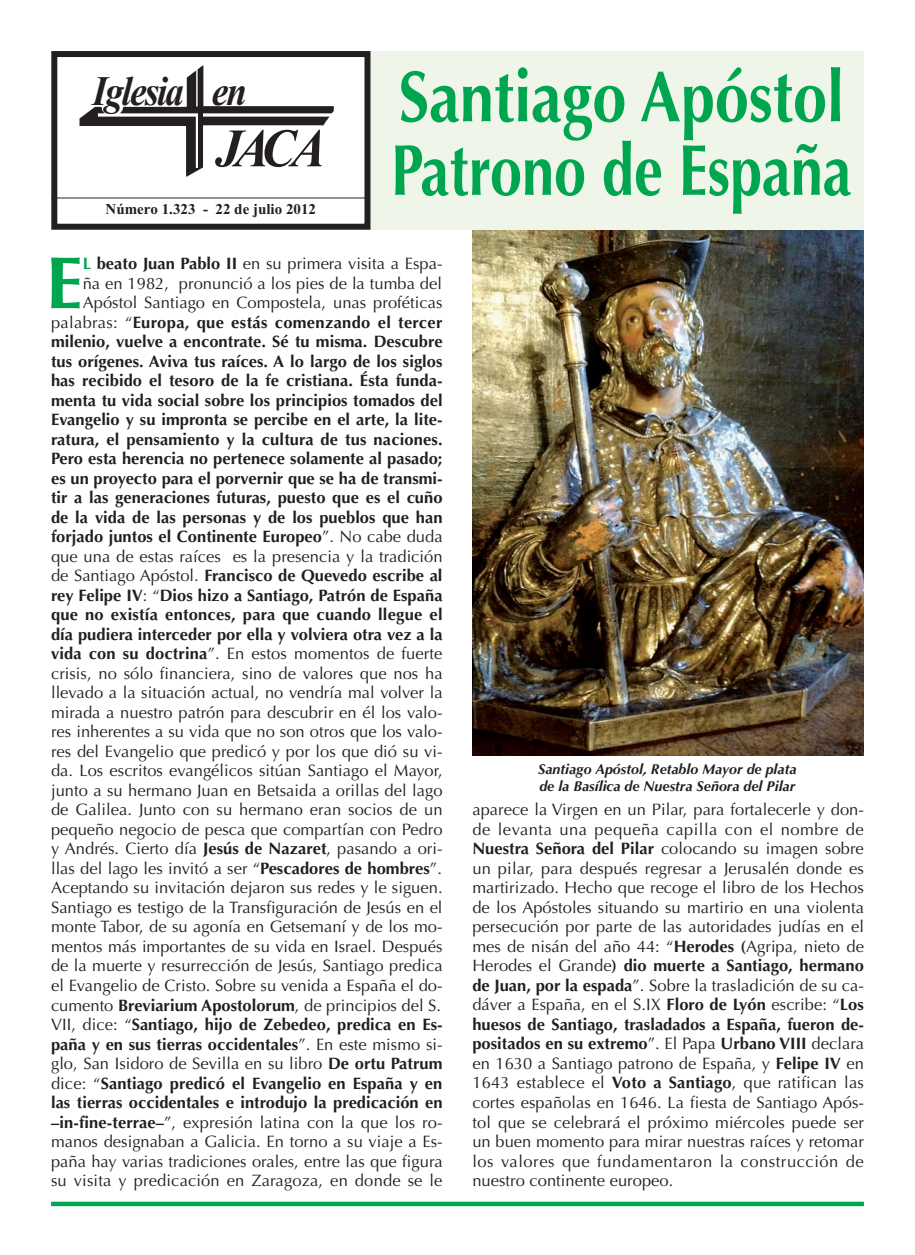
<style>
.page{position:relative;width:915px;height:1255px;background:#fff}
.page>*{position:absolute;margin:0;border:0;box-sizing:border-box;transform-origin:0 0}
.t1{font:700 73.8px "Optima";color:#00a54f}
.t2{font:700 72px/73.5px "Optima";color:#00a54f;scale:.85 1}
.t3{font:italic 700 54px "Times New Roman";color:#231f20;scale:.95 1}
.t4{font:italic 700 42px "Times New Roman";letter-spacing:-.05em;color:#231f20;scale:.88 1}
.t5{font:16.5px/19.5px "Optima";color:#231f20;text-align:right}
.t6{font:700 15px "Times New Roman";color:#231f20}
.t7{font:italic 700 14.25px/16.5px "Optima";color:#231f20}
.s1{font-weight:700;color:#00a54f}
.s2{font-weight:700}
</style>
<div class="page">
<div style="left:367px;top:51px;width:496px;height:179px;background:#eff6e9"></div>
<img style="left:472px;top:231px;width:391px;height:524px">
<div style="left:51px;top:1201px;width:812px;height:5px;background:#00a54f"></div>
<img style="left:79px;top:65px;width:255px;height:112px">
<div style="left:51px;top:51px;width:319px;height:179px;border:6px solid #231f20"></div>
<hr style="left:51px;top:198px;width:316px;height:1px;background:#231f20">
<p class="t4" style="left:92px;top:76px;width:177px">Iglesia en</p>
<p class="t3" style="left:215px;top:130px;width:117px">JACA</p>
<p class="t6" style="left:105px;top:204px;width:212px">Número 1.323 - 22 de julio 2012</p>
<p class="t2" style="left:391px;top:67px;width:543px">Santiago Apóstol<br>Patrono de España</p>
<p class="t5" style="left:51px;top:255px;width:393px"><span class="s1">L</span> <span class="s2">beato Juan Pablo II</span> en su primera visita a Espa-<br>ña en 1982, pronunció a los pies de la tumba del Apóstol Santiago en Compostela, unas proféticas palabras: “<span class="s2">Europa, que estás comenzando el tercer milenio, vuelve a encontrate. Sé tu misma. Descubre tus orígenes. Aviva tus raíces. A lo largo de los siglos has recibido el tesoro de la fe cristiana. Ésta funda&shy;menta tu vida social sobre los principios tomados del Evangelio y su impronta se percibe en el arte, la lite&shy;ratura, el pensamiento y la cultura de tus naciones.<br>Pero esta herencia no pertenece solamente al pasado; es un proyecto para el porvernir que se ha de transmi&shy;tir a las generaciones futuras, puesto que es el cuño de la vida de las personas y de los pueblos que han forjado juntos el Continente Europeo</span>”. No cabe duda que una de estas raíces es la presencia y la tradición de Santiago Apóstol. <span class="s2">Francisco de Quevedo escribe al rey Felipe IV</span>: “<span class="s2">Dios hizo a Santiago, Patrón de España que no existía entonces, para que cuando llegue el día pudiera interceder por ella y volviera otra vez a la vida con su doctrina</span>”. En estos momentos de fuerte crisis, no sólo financiera, sino de valores que nos ha llevado a la situación actual, no vendría mal volver la mirada a nuestro patrón para descubrir en él los valo&shy;res inherentes a su vida que no son otros que los valo&shy;res del Evangelio que predicó y por los que dió su vi&shy;da. Los escritos evangélicos sitúan Santiago el Mayor, junto a su hermano Juan en Betsaida a orillas del lago de Galilea. Junto con su hermano eran socios de un pequeño negocio de pesca que compartían con Pedro y Andrés. Cierto día <span class="s2">Jesús de Nazaret</span>, pasando a ori&shy;llas del lago les invitó a ser “<span class="s2">Pescadores de hombres</span>”.<br>Aceptando su invitación dejaron sus redes y le siguen.<br>Santiago es testigo de la Transfiguración de Jesús en el monte Tabor, de su agonía en Getsemaní y de los mo&shy;mentos más importantes de su vida en Israel. Después de la muerte y resurrección de Jesús, Santiago predica el Evangelio de Cristo. Sobre su venida a España el do&shy;cumento <span class="s2">Breviarium Apostolorum</span>, de principios del S.<br>VII, dice: “<span class="s2">Santiago, hijo de Zebedeo, predica en Es&shy;paña y en sus tierras occidentales</span>”. En este mismo si&shy;glo, San Isidoro de Sevilla en su libro <span class="s2">De ortu Patrum </span>dice: “<span class="s2">Santiago predicó el Evangelio en España y en las tierras occidentales e introdujo la predicación en –in-fine-terrae–</span>”, expresión latina con la que los ro&shy;manos designaban a Galicia. En torno a su viaje a Es&shy;paña hay varias tradiciones orales, entre las que figura su visita y predicación en Zaragoza, en donde se le</p>
<p class="t1" style="left:46px;top:252px;width:38px">E</p>
<p class="t7" style="left:538px;top:762px;width:260px">Santiago Apóstol, Retablo Mayor de plata de la Basílica de Nuestra Señora del Pilar</p>
<p class="t5" style="left:472px;top:801px;width:393px;text-align:justify">aparece la Virgen en un Pilar, para fortalecerle y don&shy;de levanta una pequeña capilla con el nombre de <span class="s2">Nuestra Señora del Pilar</span> colocando su imagen sobre un pilar, para después regresar a Jerusalén donde es martirizado. Hecho que recoge el libro de los Hechos de los Apóstoles situando su martirio en una violenta persecución por parte de las autoridades judías en el mes de nisán del año 44: “<span class="s2">Herodes (</span>Agripa, nieto de Herodes el Grande<span class="s2">) dio muerte a Santiago, hermano de Juan, por la espada</span>”. Sobre la trasladición de su ca&shy;dáver a España, en el S.IX <span class="s2">Floro de Lyón</span> escribe: “<span class="s2">Los huesos de Santiago, trasladados a España, fueron de&shy;positados en su extremo</span>”. El Papa <span class="s2">Urbano VIII</span> declara en 1630 a Santiago patrono de España, y <span class="s2">Felipe IV</span> en 1643 establece el <span class="s2">Voto a Santiago</span>, que ratifican las cortes españolas en 1646. La fiesta de Santiago Após&shy;tol que se celebrará el próximo miércoles puede ser un buen momento para mirar nuestras raíces y retomar los valores que fundamentaron la construcción de nuestro continente europeo.</p>
</div>
